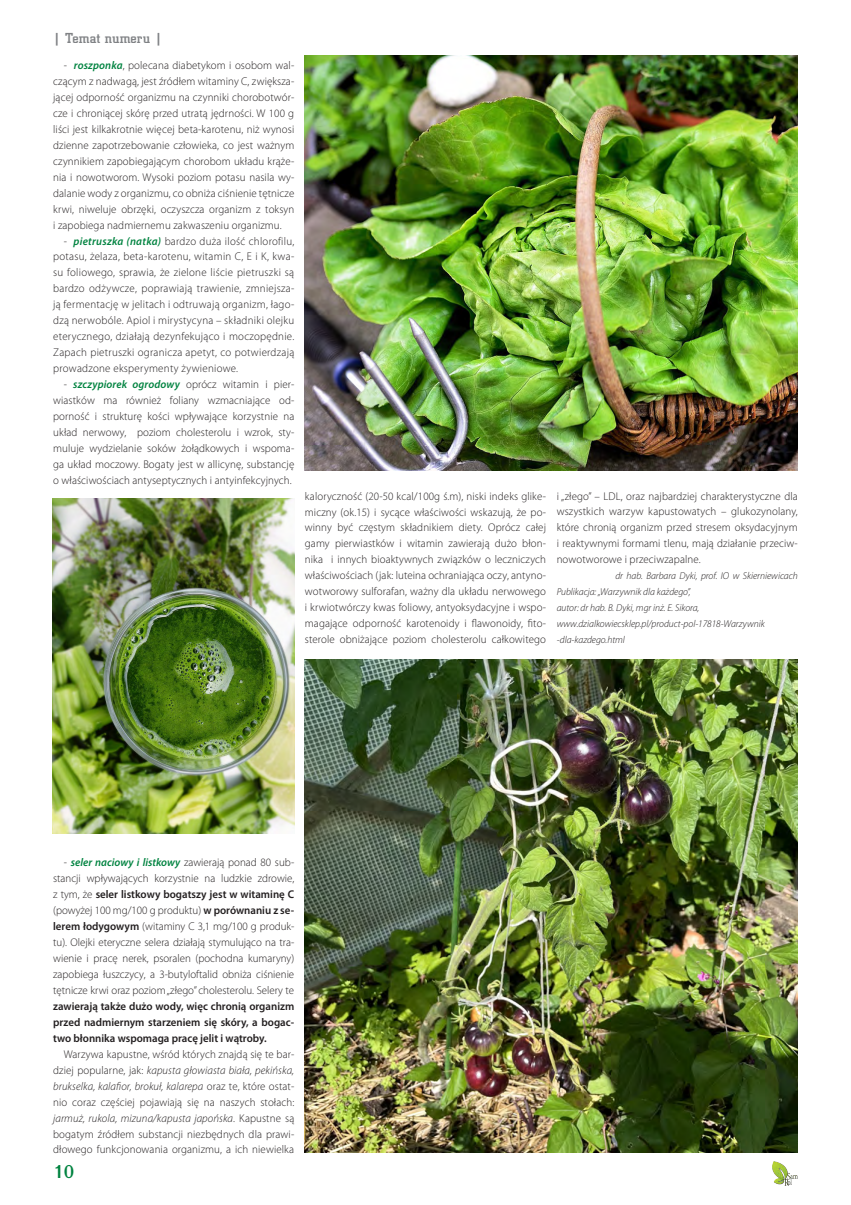
<style>
.page{position:relative;width:851px;height:1205px;background:#fff}
.page>*{position:absolute;margin:0;border:0;box-sizing:border-box;transform-origin:0 0}
.t1{font:700 17.5px "Altrincham";color:#008340}
.t2{font:500 15px "City DEE";letter-spacing:.005em;color:#808285}
.t3{font:300 11.25px/16px "Myriad Pro";letter-spacing:.01em;color:#231f20;text-align:justify}
.t4{font:600 11.25px/16px "Myriad Pro";color:#231f20;text-align:justify}
.t5{font:italic 300 10px/16px "Myriad Pro";color:#231f20}
.s1{font-weight:600;font-style:italic;color:#008340}
.s2{font-weight:600}
.s3{font-style:italic}
</style>
<div class="page">
<img style="left:772px;top:1161px;width:25px;height:24px">
<img style="left:305px;top:55px;width:492px;height:415px">
<img style="left:53px;top:499px;width:241px;height:335px">
<img style="left:305px;top:659px;width:492px;height:493px">
<h2 class="t2" style="left:53px;top:30px;width:110px">| Temat numeru |</h2>
<p class="t3" style="left:53px;top:58px;width:242px;text-indent:11px">- <span class="s1">roszponka</span>, polecana diabetykom i osobom wal&shy;czącym z nadwagą, jest źródłem witaminy C, zwiększa&shy;jącej odporność organizmu na czynniki chorobotwór&shy;cze i chroniącej skórę przed utratą jędrności. W 100 g liści jest kilkakrotnie więcej beta-karotenu, niż wynosi dzienne zapotrzebowanie człowieka, co jest ważnym czynnikiem zapobiegającym chorobom układu krąże&shy;nia i nowotworom. Wysoki poziom potasu nasila wy&shy;dalanie wody z organizmu, co obniża ciśnienie tętnicze krwi, niweluje obrzęki, oczyszcza organizm z toksyn i zapobiega nadmiernemu zakwaszeniu organizmu.</p>
<p class="t3" style="left:53px;top:233px;width:242px;text-indent:11px">- <span class="s1">pietruszka (natka)</span> bardzo duża ilość chlorofilu, potasu, żelaza, beta-karotenu, witamin C, E i K, kwa&shy;su foliowego, sprawia, że zielone liście pietruszki są bardzo odżywcze, poprawiają trawienie, zmniejsza&shy;ją fermentację w jelitach i odtruwają organizm, łago&shy;dzą nerwobóle. Apiol i mirystycyna – składniki olejku eterycznego, działają dezynfekująco i moczopędnie.<br>Zapach pietruszki ogranicza apetyt, co potwierdzają prowadzone eksperymenty żywieniowe.</p>
<p class="t3" style="left:53px;top:376px;width:242px;text-indent:11px">- <span class="s1">szczypiorek ogrodowy</span> oprócz witamin i pier&shy;wiastków ma również foliany wzmacniające od&shy;porność i strukturę kości wpływające korzystnie na układ nerwowy, poziom cholesterolu i wzrok, sty&shy;muluje wydzielanie soków żołądkowych i wspoma&shy;ga układ moczowy. Bogaty jest w allicynę, substancję o właściwościach antyseptycznych i antyinfekcyjnych.</p>
<p class="t3" style="left:305px;top:488px;width:242px">kaloryczność (20-50 kcal/100g ś.m), niski indeks glike&shy;miczny (ok.15) i sycące właściwości wskazują, że po&shy;winny być częstym składnikiem diety. Oprócz całej gamy pierwiastków i witamin zawierają dużo błon&shy;nika i innych bioaktywnych związków o leczniczych właściwościach (jak: luteina ochraniająca oczy, antyno&shy;wotworowy sulforafan, ważny dla układu nerwowego i krwiotwórczy kwas foliowy, antyoksydacyjne i wspo&shy;magające odporność karotenoidy i flawonoidy, fito&shy;sterole obniżające poziom cholesterolu całkowitego</p>
<p class="t3" style="left:556px;top:488px;width:242px">i „złego” – LDL, oraz najbardziej charakterystyczne dla wszystkich warzyw kapustowatych – glukozynolany, które chronią organizm przed stresem oksydacyjnym i reaktywnymi formami tlenu, mają działanie przeciw&shy;nowotworowe i przeciwzapalne.</p>
<p class="t5" style="left:556px;top:568px;width:242px;text-indent:59px">dr hab. Barbara Dyki, prof. IO w Skierniewicach Publikacja: „Warzywnik dla każdego”,<br>autor: dr hab. B. Dyki, mgr inż. E. Sikora, www.dzialkowiecsklep.pl/product-pol-17818-Warzywnik -dla-kazdego.html</p>
<p class="t3" style="left:53px;top:855px;width:242px;text-indent:11px">- <span class="s1">seler naciowy i listkowy</span> zawierają ponad 80 sub&shy;stancji wpływających korzystnie na ludzkie zdrowie, z tym, że <span class="s2">seler listkowy bogatszy jest w witaminę C </span>(powyżej 100 mg/100 g produktu) <span class="s2">w porównaniu z se&shy;lerem łodygowym</span> (witaminy C 3,1 mg/100 g produk&shy;tu). Olejki eteryczne selera działają stymulująco na tra&shy;wienie i pracę nerek, psoralen (pochodna kumaryny) zapobiega łuszczycy, a 3-butyloftalid obniża ciśnienie tętnicze krwi oraz poziom „złego” cholesterolu. Selery te</p>
<p class="t4" style="left:53px;top:998px;width:242px">zawierają także dużo wody, więc chronią organizm przed nadmiernym starzeniem się skóry, a bogac&shy;two błonnika wspomaga pracę jelit i wątroby.</p>
<p class="t3" style="left:53px;top:1046px;width:242px;text-indent:11px">Warzywa kapustne, wśród których znajdą się te bar&shy;dziej popularne, jak: <span class="s3">kapusta głowiasta biała, pekińska, brukselka, kalafior, brokuł, kalarepa</span> oraz te, które ostat&shy;nio coraz częściej pojawiają się na naszych stołach: <span class="s3">jarmuż, rukola, mizuna/kapusta japońska</span>. Kapustne są bogatym źródłem substancji niezbędnych dla prawi&shy;dłowego funkcjonowania organizmu, a ich niewielka</p>
<h1 class="t1" style="left:53px;top:1161px;width:23px">10</h1>
</div>
